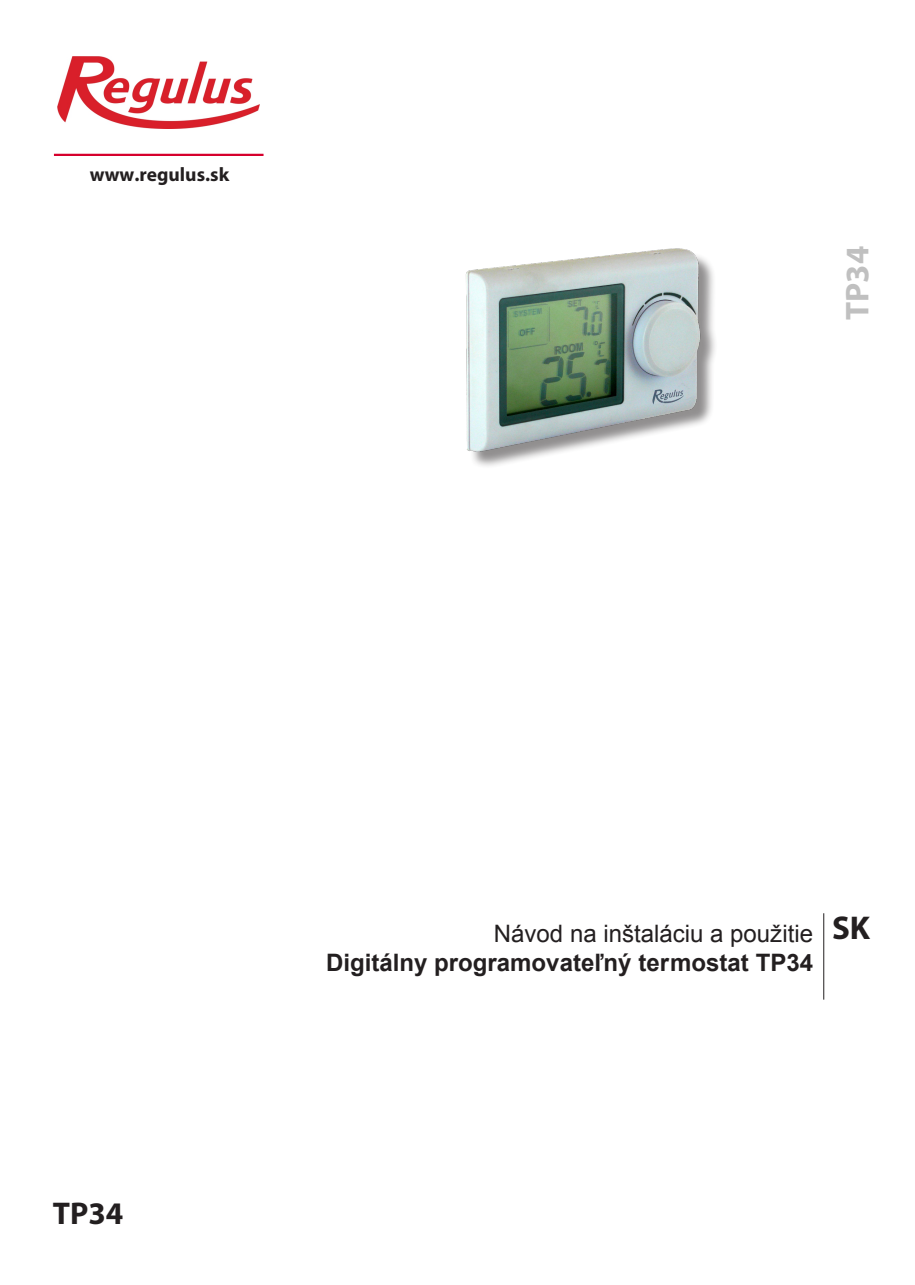
<style>
.page{position:relative;width:915px;height:1285px;background:#fff}
.page>*{position:absolute;margin:0;border:0;box-sizing:border-box;transform-origin:0 0}
.t1{font:700 33px "Myriad Pro";color:#c0c0c0}
.t2{font:700 33px "Myriad Pro";color:#231f20}
.t3{font:700 31.5px "Myriad Pro";color:#231f20}
.t4{font:700 24px "Arial";color:#231f20}
.t5{font:24px "Arial";color:#231f20}
.t6{font:700 19.5px "Myriad Pro";color:#231f20}
</style>
<div class="page">
<hr style="left:54px;top:154px;width:209px;height:2px;background:#d6002d">
<hr style="left:823px;top:913px;width:1px;height:86px;background:#231f20">
<div style="left:468px;top:251px;width:250px;height:218px;background:#231f20;opacity:.5"></div>
<img style="left:466px;top:248px;width:238px;height:207px">
<img style="left:58px;top:56px;width:202px;height:73px">
<p class="t6" style="left:90px;top:161px;width:141px">www.regulus.sk</p>
<p class="t1" style="left:835px;top:320px;width:75px;rotate:-90deg">TP34</p>
<p class="t3" style="left:53px;top:1192px;width:72px">TP34</p>
<p class="t5" style="left:493px;top:917px;width:320px">Návod na inštaláciu a použitie</p>
<p class="t2" style="left:831px;top:906px;width:40px">SK</p>
<p class="t4" style="left:326px;top:945px;width:488px">Digitálny programovateľný termostat TP34</p>
</div>
